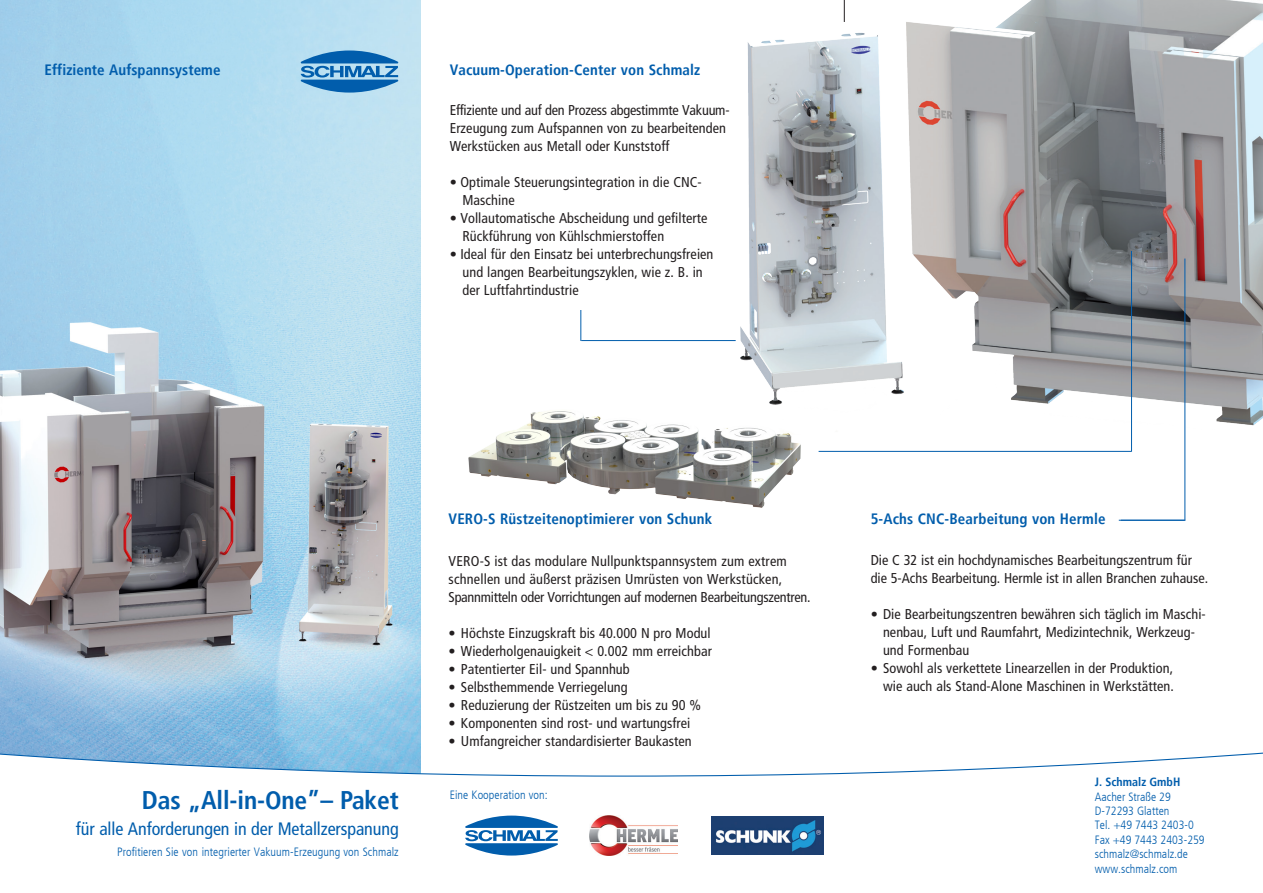
<style>
.page{position:relative;width:1263px;height:893px;background:#fff}
.page>*{position:absolute;margin:0;border:0;box-sizing:border-box;transform-origin:0 0}
.t1{font:700 condensed 25.5px "Frutiger LT";letter-spacing:-.005em;color:#015dac}
.t2{font:condensed 18px "Frutiger LT";letter-spacing:-.005em;color:#015dac}
.Balken_10_pt_schwarz{font:700 condensed 15px "Frutiger LT";letter-spacing:.01em;color:#015dac}
._1_Fließtext_N_Text{font:condensed 14.25px/18px "Frutiger LT";letter-spacing:.005em;color:#231f20}
.t3{font:300 condensed 12px "Frutiger LT";letter-spacing:.005em;color:#015dac}
.t4{font:700 condensed 12px "Frutiger LT";letter-spacing:.005em;color:#015dac}
.s1{font-stretch:normal}
</style>
<div class="page">
<img style="left:0;top:0;width:421px;height:723px">
<svg style="left:0;top:723px;width:1263px;height:133px"></svg>
<svg style="left:301px;top:51px;width:97px;height:42px;background:#4d93c8"></svg>
<img style="left:719px;top:0;width:544px;height:435px">
<img style="left:468px;top:393px;width:351px;height:115px">
<hr style="left:581px;top:340px;width:155px;height:1px;background:#015dac">
<hr style="left:1184px;top:259px;width:1px;height:262px;background:#015dac">
<img style="left:589px;top:815px;width:89px;height:40px">
<img style="left:712px;top:817px;width:111px;height:38px">
<svg style="left:465px;top:816px;width:93px;height:39px"></svg>
<hr style="left:1131px;top:251px;width:1px;height:201px;background:#015dac">
<hr style="left:819px;top:451px;width:312px;height:1px;background:#015dac">
<hr style="left:1119px;top:520px;width:66px;height:1px;background:#015dac">
<hr style="left:580px;top:310px;width:1px;height:31px;background:#015dac">
<p class="Balken_10_pt_schwarz" style="left:45px;top:61px;width:177px">Effiziente Aufspannsysteme</p>
<p class="Balken_10_pt_schwarz" style="left:450px;top:61px;width:252px">Vacuum-Operation-Center von Schmalz</p>
<p class="_1_Fließtext_N_Text" style="left:450px;top:101px;width:281px">Effiziente und auf den Prozess abgestimmte Vakuum-<br>Erzeugung zum Aufspannen von zu bearbeitenden<br>Werkstücken aus Metall oder Kunststoff</p>
<p class="_1_Fließtext_N_Text" style="left:462px;top:173px;width:241px;text-indent:-13px"><span class="s1">•</span> Optimale Steuerungsintegration in die CNC-<br>Maschine</p>
<p class="_1_Fließtext_N_Text" style="left:462px;top:209px;width:246px;text-indent:-13px"><span class="s1">•</span> Vollautomatische Abscheidung und gefilterte<br>Rückführung von Kühlschmierstoffen</p>
<p class="_1_Fließtext_N_Text" style="left:462px;top:245px;width:253px;text-indent:-13px"><span class="s1">•</span> Ideal für den Einsatz bei unterbrechungsfreien und langen Bearbeitungszyklen, wie z. B. in der Luftfahrtindustrie</p>
<p class="t1" style="left:142px;top:785px;width:258px">Das „All-in-One”– Paket</p>
<p class="t2" style="left:76px;top:818px;width:324px">für alle Anforderungen in der Metallzerspanung</p>
<p class="t3" style="left:117px;top:844px;width:283px">Profitieren Sie von integrierter Vakuum-Erzeugung von Schmalz</p>
<p class="Balken_10_pt_schwarz" style="left:449px;top:510px;width:265px">VERO-S Rüstzeitenoptimierer von Schunk</p>
<p class="_1_Fließtext_N_Text" style="left:449px;top:552px;width:363px">VERO-S ist das modulare Nullpunktspannsystem zum extrem schnellen und äußerst präzisen Umrüsten von Werkstücken,<br>Spannmitteln oder Vorrichtungen auf modernen Bearbeitungszentren.</p>
<p class="_1_Fließtext_N_Text" style="left:449px;top:624px;width:264px"><span class="s1">•</span> Höchste Einzugskraft bis 40.000 N pro Modul</p>
<p class="_1_Fließtext_N_Text" style="left:449px;top:642px;width:265px"><span class="s1">•</span> Wiederholgenauigkeit &lt; 0.002 mm erreichbar</p>
<p class="_1_Fließtext_N_Text" style="left:449px;top:660px;width:183px"><span class="s1">•</span> Patentierter Eil- und Spannhub</p>
<p class="_1_Fließtext_N_Text" style="left:449px;top:678px;width:181px"><span class="s1">•</span> Selbsthemmende Verriegelung</p>
<p class="_1_Fließtext_N_Text" style="left:449px;top:696px;width:254px"><span class="s1">•</span> Reduzierung der Rüstzeiten um bis zu 90 %</p>
<p class="_1_Fließtext_N_Text" style="left:449px;top:714px;width:243px"><span class="s1">•</span> Komponenten sind rost- und wartungsfrei</p>
<p class="_1_Fließtext_N_Text" style="left:449px;top:732px;width:245px"><span class="s1">•</span> Umfangreicher standardisierter Baukasten</p>
<p class="t3" style="left:450px;top:788px;width:100px">Eine Kooperation von:</p>
<p class="Balken_10_pt_schwarz" style="left:871px;top:510px;width:236px">5-Achs CNC-Bearbeitung von Hermle</p>
<p class="_1_Fließtext_N_Text" style="left:871px;top:551px;width:339px">Die C 32 ist ein hochdynamisches Bearbeitungszentrum für die 5-Achs Bearbeitung. Hermle ist in allen Branchen zuhause.</p>
<p class="_1_Fließtext_N_Text" style="left:883px;top:605px;width:324px;text-indent:-12px"><span class="s1">•</span> Die Bearbeitungszentren bewähren sich täglich im Maschi&shy;nenbau, Luft und Raumfahrt, Medizintechnik, Werkzeug&shy;und Formenbau</p>
<p class="_1_Fließtext_N_Text" style="left:871px;top:659px;width:305px;text-align:right"><span class="s1">•</span> Sowohl als verkettete Linearzellen in der Produktion, wie auch als Stand-Alone Maschinen in Werkstätten.</p>
<p class="t4" style="left:1095px;top:775px;width:87px">J. Schmalz GmbH</p>
<p class="t3" style="left:1095px;top:789px;width:78px">Aacher Straße 29</p>
<p class="t3" style="left:1095px;top:804px;width:76px">D-72293 Glatten</p>
<p class="t3" style="left:1095px;top:818px;width:100px">Tel. +49 7443 2403-0</p>
<p class="t3" style="left:1095px;top:833px;width:111px">Fax +49 7443 2403-259</p>
<p class="t3" style="left:1095px;top:847px;width:95px">schmalz@schmalz.de</p>
<p class="t3" style="left:1095px;top:861px;width:84px">www.schmalz.com</p>
</div>
